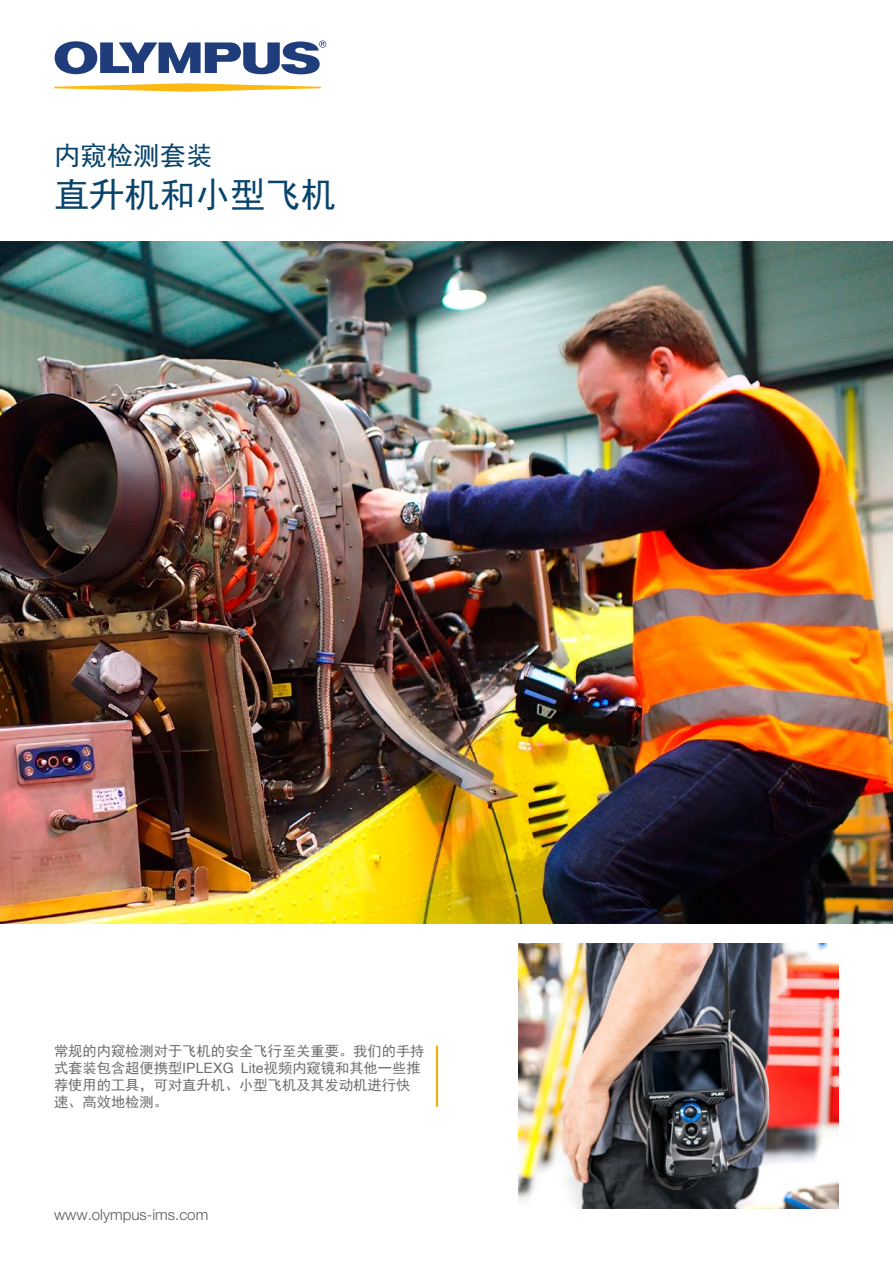
<style>
.page{position:relative;width:893px;height:1263px;background:#fff}
.page>*{position:absolute;margin:0;border:0;box-sizing:border-box;transform-origin:0 0}
.Title_3{font:35.25px "Sim Hei";color:#09446c}
.Title_3-2{font:26.4px "Sim Hei";color:#09446c}
.t1{font:300 15.15px "Helvetica Neue LTW1 G";color:#58595b}
.Text{font:14.25px/17.1px "Sim Hei";color:#6d6e71}
.s1{font-family:"Helvetica"}
</style>
<div class="page">
<img style="left:0;top:241px;width:893px;height:682px">
<img style="left:518px;top:943px;width:321px;height:266px">
<hr style="left:436px;top:1046px;width:2px;height:61px;background:#eeb111">
<svg style="left:54px;top:83px;width:267px;height:9px"></svg>
<svg style="left:55px;top:41px;width:271px;height:33px"></svg>
<p class="Title_3-2" style="left:54px;top:143px;width:160px">内窥检测套装</p>
<p class="Title_3" style="left:54px;top:176px;width:283px">直升机和小型飞机</p>
<p class="Text" style="left:54px;top:1042px;width:372px">常规的内窥检测对于飞机的安全飞行至关重要。我们的手持式套装包含超便携型<span class="s1">IPLEXG Lite</span>视频内窥镜和其他一些推荐使用的工具，可对直升机、小型飞机及其发动机进行快速、高效地检测。</p>
<p class="t1" style="left:54px;top:1205px;width:156px">www.olympus-ims.com</p>
</div>
